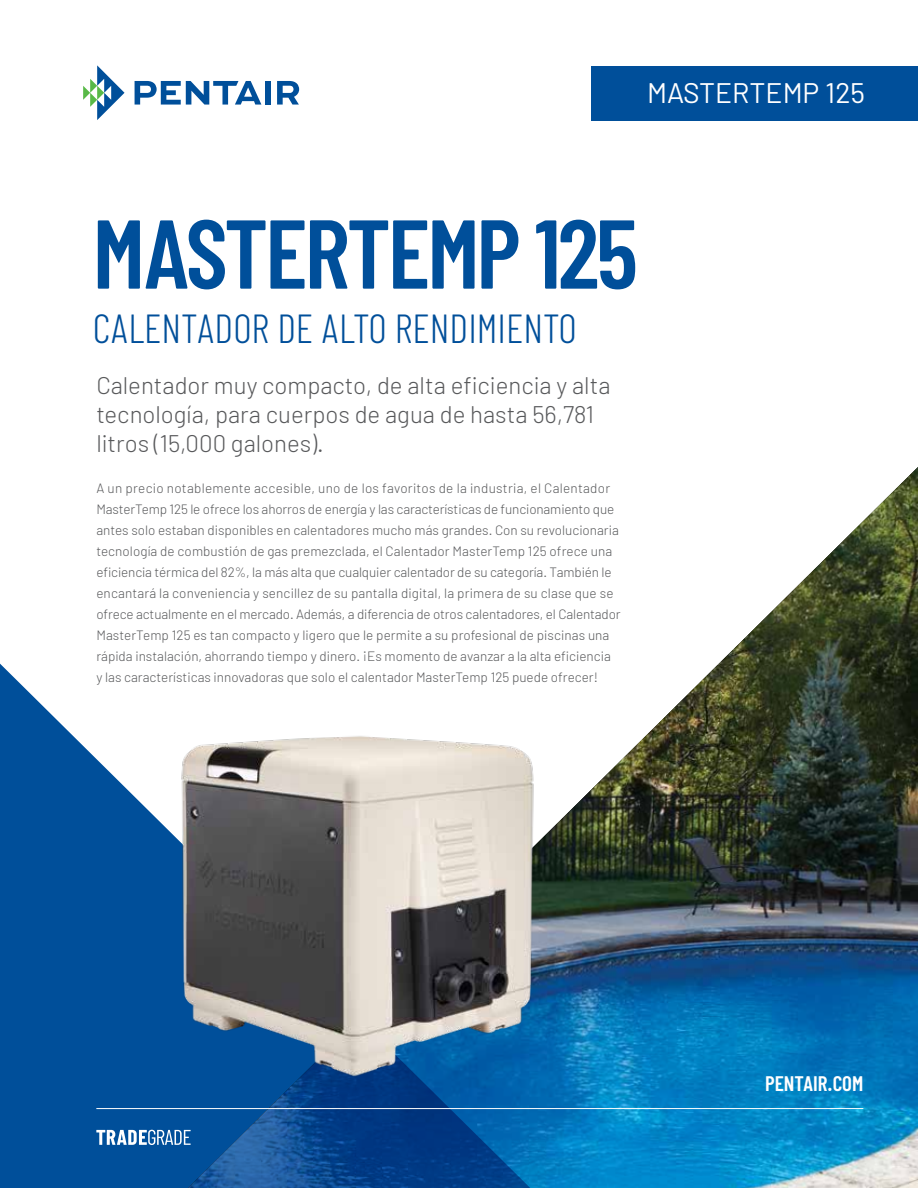
<style>
.page{position:relative;width:918px;height:1188px;background:#fff}
.page>*{position:absolute;margin:0;border:0;box-sizing:border-box;transform-origin:0 0}
.t1{font:600 97.5px "Barlow Condensed";letter-spacing:-.03em;color:#004f9a}
.t2{font:300 40.5px "Barlow Condensed";color:#004f9a}
.t3{font:28.2px "Barlow";color:#fff}
.t4{font:300 24px/28.8px "Barlow";color:#58595b}
.t5{font:600 21px "Barlow Condensed";color:#fff}
.t6{font:300 13.5px/21px "Barlow";color:#58595b}
</style>
<div class="page">
<svg style="left:0;top:664px;width:174px;height:524px;fill:#004f9a"></svg>
<img style="left:544px;top:467px;width:374px;height:721px">
<svg style="left:83px;top:65px;width:42px;height:55px"></svg>
<svg style="left:135px;top:81px;width:126px;height:24px"></svg>
<div style="left:265px;top:81px;width:6px;height:24px;background:#004f9a"></div>
<svg style="left:277px;top:81px;width:22px;height:24px"></svg>
<div style="left:591px;top:66px;width:327px;height:54px;background:#004f9a"></div>
<svg style="left:174px;top:1092px;width:370px;height:96px;background:#074c95"></svg>
<hr style="left:96px;top:1108px;width:767px;height:1px;background:#fff">
<img style="left:163px;top:725px;width:389px;height:367px">
<svg style="left:96px;top:1130px;width:95px;height:15px"></svg>
<h3 class="t3" style="left:647px;top:76px;width:219px">MASTERTEMP 125</h3>
<h1 class="t1" style="left:93px;top:193px;width:547px">MASTERTEMP 125</h1>
<h2 class="t2" style="left:93px;top:303px;width:486px">CALENTADOR DE ALTO RENDIMIENTO</h2>
<h3 class="t4" style="left:96px;top:370px;width:516px">Calentador muy compacto, de alta eficiencia y alta tecnología, para cuerpos de agua de hasta 56,781 litros (15,000 galones).</h3>
<p class="t6" style="left:96px;top:477px;width:526px">A un precio notablemente accesible, uno de los favoritos de la industria, el Calentador MasterTemp 125 le ofrece los ahorros de energía y las características de funcionamiento que antes solo estaban disponibles en calentadores mucho más grandes. Con su revolucionaria tecnología de combustión de gas premezclada, el Calentador MasterTemp 125 ofrece una eficiencia térmica del 82%, la más alta que cualquier calentador de su categoría. También le encantará la conveniencia y sencillez de su pantalla digital, la primera de su clase que se ofrece actualmente en el mercado. Además, a diferencia de otros calentadores, el Calentador MasterTemp 125 es tan compacto y ligero que le permite a su profesional de piscinas una rápida instalación, ahorrando tiempo y dinero. ¡Es momento de avanzar a la alta eficiencia<br>y las características innovadoras que solo el calentador MasterTemp 125 puede ofrecer!</p>
<h3 class="t5" style="left:765px;top:1070px;width:100px">PENTAIR.COM</h3>
</div>
